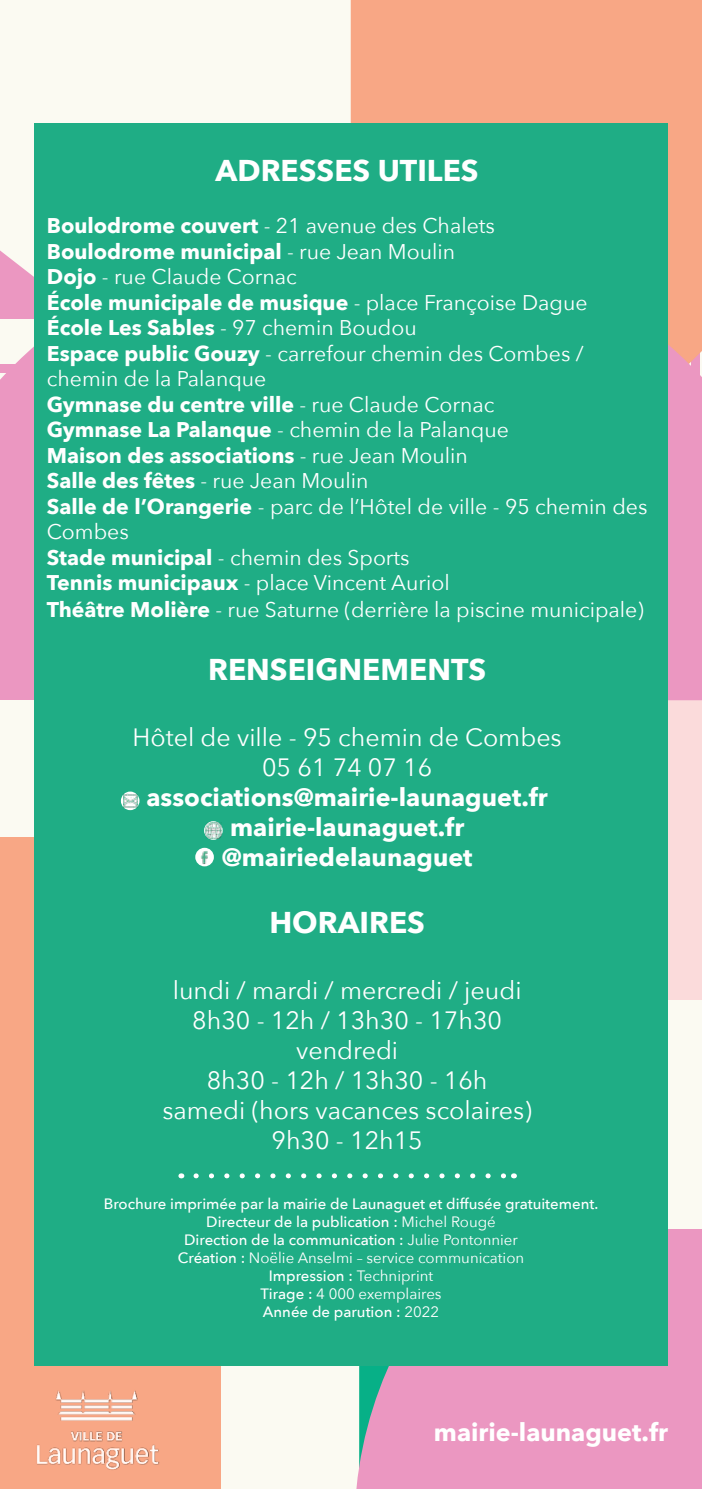
<style>
.page{position:relative;width:702px;height:1489px;background:#fff}
.page>*{position:absolute;margin:0;border:0;box-sizing:border-box;transform-origin:0 0}
.t1{font:700 30px "Avenir Next";color:#fff}
.t2{font:25px/30px "Avenir Next";color:#fff;text-align:center}
.t3{font:700 25px/30px "Avenir Next";color:#fff;text-align:center}
.t4{font:21.25px/25.5px "Avenir Next";color:#fff}
.t5{font:500 15px/18px "Avenir Next";color:#fff;text-align:center}
.s1{font-weight:700}
.s2{font-weight:400}
</style>
<div class="page">
<div style="left:0;top:0;width:702px;height:1273px;background:#fbfaf2"></div>
<div style="left:351px;top:0;width:351px;height:226px;background:#f8a785"></div>
<svg style="left:0;top:226px;width:702px;height:474px;background:#ed9eba"></svg>
<div style="left:668px;top:700px;width:34px;height:300px;background:#fbdbdb"></div>
<div style="left:0;top:700px;width:359px;height:788px;background:#fbfaf2"></div>
<div style="left:0;top:837px;width:220px;height:651px;background:#f8a785"></div>
<div style="left:354px;top:1229px;width:348px;height:259px;background:#eb97c1"></div>
<svg style="left:0;top:123px;width:82px;height:191px"></svg>
<div style="left:34px;top:124px;width:634px;height:1241px;background:#1fad85"></div>
<svg style="left:196px;top:1173px;width:310px;height:5px"></svg>
<div style="left:121px;top:791px;width:18px;height:19px;border:2px solid #fff;border-radius:50%"></div>
<img style="left:123px;top:793px;width:14px;height:15px">
<div style="left:204px;top:821px;width:19px;height:18px;border:2px solid #fff;border-radius:50%"></div>
<img style="left:205px;top:822px;width:16px;height:16px">
<div style="left:195px;top:847px;width:19px;height:19px;border:2px solid #fff;border-radius:50%"></div>
<img style="left:197px;top:847px;width:15px;height:19px">
<img style="left:34px;top:1365px;width:125px;height:105px">
<h1 class="t1" style="left:216px;top:144px;width:264px">ADRESSES UTILES</h1>
<p class="t4" style="left:47px;top:212px;width:602px"><span class="s1">Boulodrome couvert</span> - 21 avenue des Chalets<br><span class="s1">Boulodrome municipal</span> - rue Jean Moulin<br><span class="s1">Dojo</span> - rue Claude Cornac<br><span class="s1">École municipale de musique</span> - place Françoise Dague <span class="s1">École Les Sables</span> - 97 chemin Boudou<br><span class="s1">Espace public Gouzy</span> - carrefour chemin des Combes / chemin de la Palanque<br><span class="s1">Gymnase du centre ville</span> - rue Claude Cornac<br><span class="s1">Gymnase La Palanque</span> - chemin de la Palanque<br><span class="s1">Maison des associations</span> - rue Jean Moulin<br><span class="s1">Salle des fêtes</span> - rue Jean Moulin<br><span class="s1">Salle de l’Orangerie</span> - parc de l’Hôtel de ville - 95 chemin des Combes<br><span class="s1">Stade municipal</span> - chemin des Sports<br><span class="s1">Tennis municipaux</span> - place Vincent Auriol<br><span class="s1">Théâtre Molière</span> - rue Saturne (derrière la piscine municipale)</p>
<h1 class="t1" style="left:208px;top:644px;width:279px">RENSEIGNEMENTS</h1>
<p class="t2" style="left:133px;top:721px;width:430px">Hôtel de ville - 95 chemin de Combes<br>05 61 74 07 16</p>
<p class="t3" style="left:146px;top:782px;width:403px">associations@mairie-launaguet.fr mairie-launaguet.fr @mairiedelaunaguet</p>
<h1 class="t1" style="left:269px;top:896px;width:157px">HORAIRES</h1>
<p class="t2" style="left:162px;top:973px;width:371px">lundi / mardi / mercredi / jeudi<br>8h30 - 12h / 13h30 - 17h30 vendredi<br>8h30 - 12h / 13h30 - 16h samedi (hors vacances scolaires)<br>9h30 - 12h15</p>
<p class="t5" style="left:104px;top:1193px;width:496px">Brochure imprimée par la mairie de Launaguet et diffusée gratuitement.<br>Directeur de la publication : <span class="s2">Michel Rougé<br></span>Direction de la communication : <span class="s2">Julie Pontonnier<br></span>Création : <span class="s2">Noëlie Anselmi – service communication<br></span>Impression : <span class="s2">Techniprint<br></span>Tirage : <span class="s2">4 000 exemplaires<br></span>Année de parution : <span class="s2">2022</span></p>
<p class="t3" style="left:434px;top:1416px;width:235px">mairie-launaguet.fr</p>
</div>
